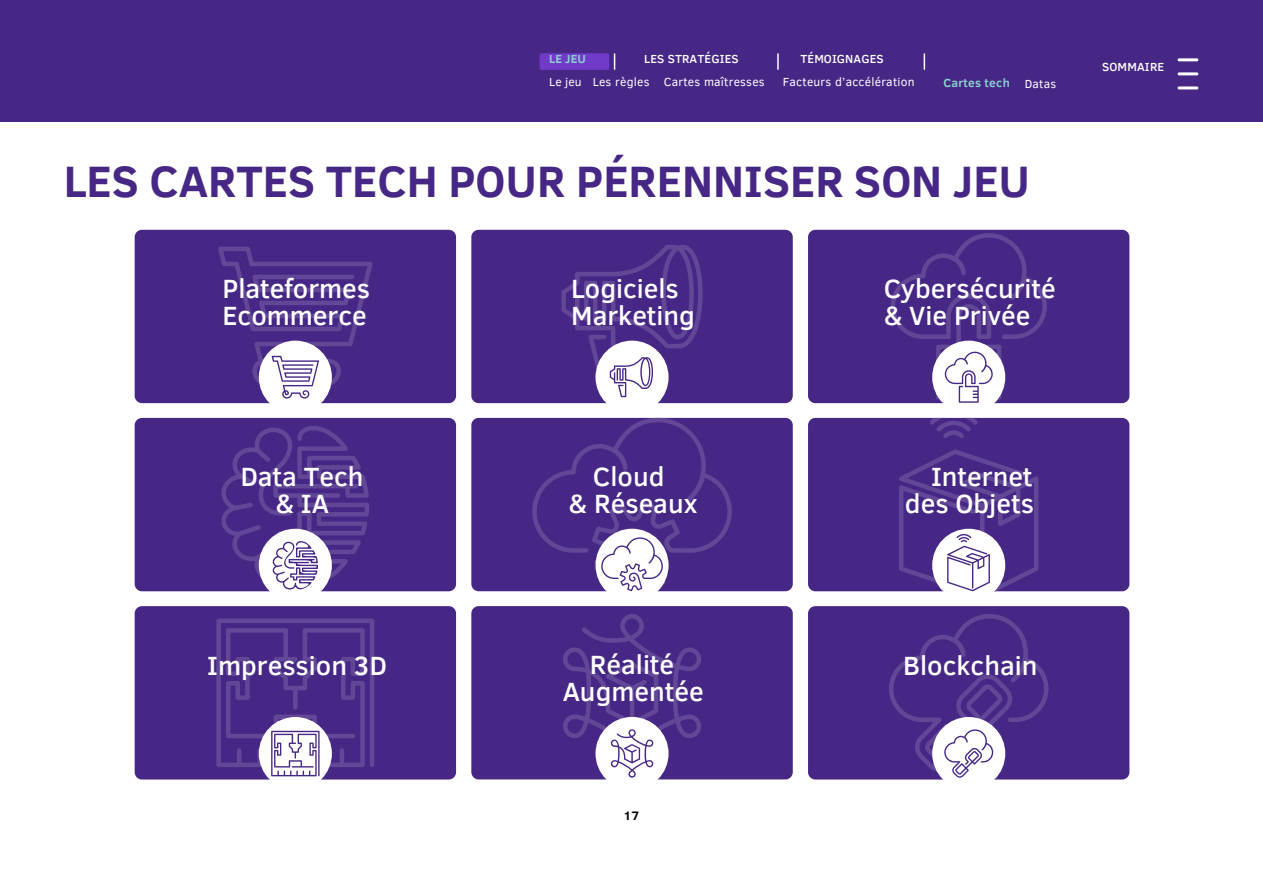
<style>
.page{position:relative;width:1263px;height:894px;background:#fff}
.page>*{position:absolute;margin:0;border:0;box-sizing:border-box;transform-origin:0 0}
.t1{font:700 45px "Clear Sans";color:#462785}
.t2{font:500 27px/27px "Clear Sans";color:#fff;text-align:center}
.t3{font:700 12.6px "Clear Sans";color:#000}
.t4{font:12px "Clear Sans";letter-spacing:.02em;color:#fff}
.t5{font:500 12px "Clear Sans";letter-spacing:.01em;color:#fff}
.t6{font:700 12px "Clear Sans";letter-spacing:.025em;color:#8bcecf}
</style>
<div class="page">
<div style="left:135px;top:606px;width:321px;height:173px;background:#462785;border-radius:7px"></div>
<div style="left:259px;top:716px;width:73px;height:73px;background:#fff;border-radius:50%"></div>
<svg style="left:216px;top:618px;width:158px;height:158px"></svg>
<div style="left:135px;top:230px;width:321px;height:173px;background:#462785;border-radius:7px"></div>
<div style="left:259px;top:340px;width:73px;height:73px;background:#fff;border-radius:50%"></div>
<svg style="left:218px;top:247px;width:155px;height:151px"></svg>
<div style="left:135px;top:418px;width:321px;height:173px;background:#462785;border-radius:7px"></div>
<div style="left:259px;top:528px;width:73px;height:73px;background:#fff;border-radius:50%"></div>
<svg style="left:221px;top:426px;width:148px;height:164px"></svg>
<div style="left:471px;top:606px;width:322px;height:173px;background:#462785;border-radius:7px"></div>
<div style="left:595px;top:716px;width:74px;height:73px;background:#fff;border-radius:50%"></div>
<svg style="left:563px;top:614px;width:138px;height:163px"></svg>
<div style="left:471px;top:230px;width:322px;height:173px;background:#462785;border-radius:7px"></div>
<div style="left:595px;top:340px;width:74px;height:73px;background:#fff;border-radius:50%"></div>
<svg style="left:561px;top:245px;width:142px;height:152px"></svg>
<div style="left:471px;top:418px;width:322px;height:173px;background:#462785;border-radius:7px"></div>
<svg style="left:532px;top:418px;width:200px;height:174px"></svg>
<div style="left:808px;top:606px;width:321px;height:173px;background:#462785;border-radius:7px"></div>
<div style="left:932px;top:716px;width:73px;height:73px;background:#fff;border-radius:50%"></div>
<svg style="left:889px;top:614px;width:159px;height:163px"></svg>
<div style="left:808px;top:418px;width:321px;height:173px;background:#462785;border-radius:7px"></div>
<svg style="left:929px;top:417px;width:49px;height:21px"></svg>
<svg style="left:899px;top:449px;width:139px;height:143px"></svg>
<div style="left:808px;top:230px;width:321px;height:173px;background:#462785;border-radius:7px"></div>
<div style="left:932px;top:340px;width:73px;height:73px;background:#fff;border-radius:50%"></div>
<svg style="left:891px;top:233px;width:156px;height:169px"></svg>
<div style="left:0;top:0;width:1263px;height:122px;background:#462785"></div>
<hr style="left:1177px;top:58px;width:21px;height:3px;background:#fff">
<hr style="left:1177px;top:72px;width:21px;height:3px;background:#fff">
<hr style="left:1177px;top:86px;width:21px;height:3px;background:#fff">
<div style="left:540px;top:53px;width:69px;height:17px;background:#703bc9;border-radius:2px"></div>
<svg style="left:777px;top:53px;width:2px;height:17px"></svg>
<svg style="left:614px;top:53px;width:1px;height:17px"></svg>
<svg style="left:924px;top:53px;width:1px;height:17px"></svg>
<h2 class="t6" style="left:549px;top:50px;width:38px">LE JEU</h2>
<h2 class="t4" style="left:549px;top:73px;width:34px">Le jeu</h2>
<p class="t5" style="left:644px;top:50px;width:96px">LES STRATÉGIES</p>
<h2 class="t4" style="left:593px;top:73px;width:174px">Les règles Cartes maîtresses</h2>
<h2 class="t5" style="left:800px;top:50px;width:85px">TÉMOIGNAGES</h2>
<h2 class="t4" style="left:783px;top:73px;width:133px">Facteurs d’accélération</h2>
<p class="t6" style="left:943px;top:74px;width:68px">Cartes tech</p>
<p class="t4" style="left:1025px;top:75px;width:33px">Datas</p>
<p class="t1" style="left:64px;top:148px;width:968px">LES CARTES TECH POUR PÉRENNISER SON JEU</p>
<p class="t2" style="left:222px;top:273px;width:149px;text-align:left">Plateformes<br>Ecommerce</p>
<h4 class="t2" style="left:571px;top:273px;width:125px;text-align:left">Logiciels<br>Marketing</h4>
<h1 class="t2" style="left:884px;top:273px;width:174px;text-align:left">Cybersécurité &amp; Vie Privée</h1>
<h2 class="t5" style="left:1102px;top:58px;width:64px">SOMMAIRE</h2>
<p class="t2" style="left:241px;top:461px;width:124px">Data Tech &amp; IA</p>
<p class="t2" style="left:207px;top:650px;width:181px">Impression 3D</p>
<p class="t2" style="left:569px;top:461px;width:130px">Cloud<br>&amp; Réseaux</p>
<p class="t2" style="left:563px;top:649px;width:143px">Réalité<br>Augmentée</p>
<p class="t3" style="left:624px;top:805px;width:17px">17</p>
<h3 class="t2" style="left:905px;top:461px;width:131px;text-align:right">Internet des Objets</h3>
<p class="t2" style="left:903px;top:650px;width:136px">Blockchain</p>
</div>
